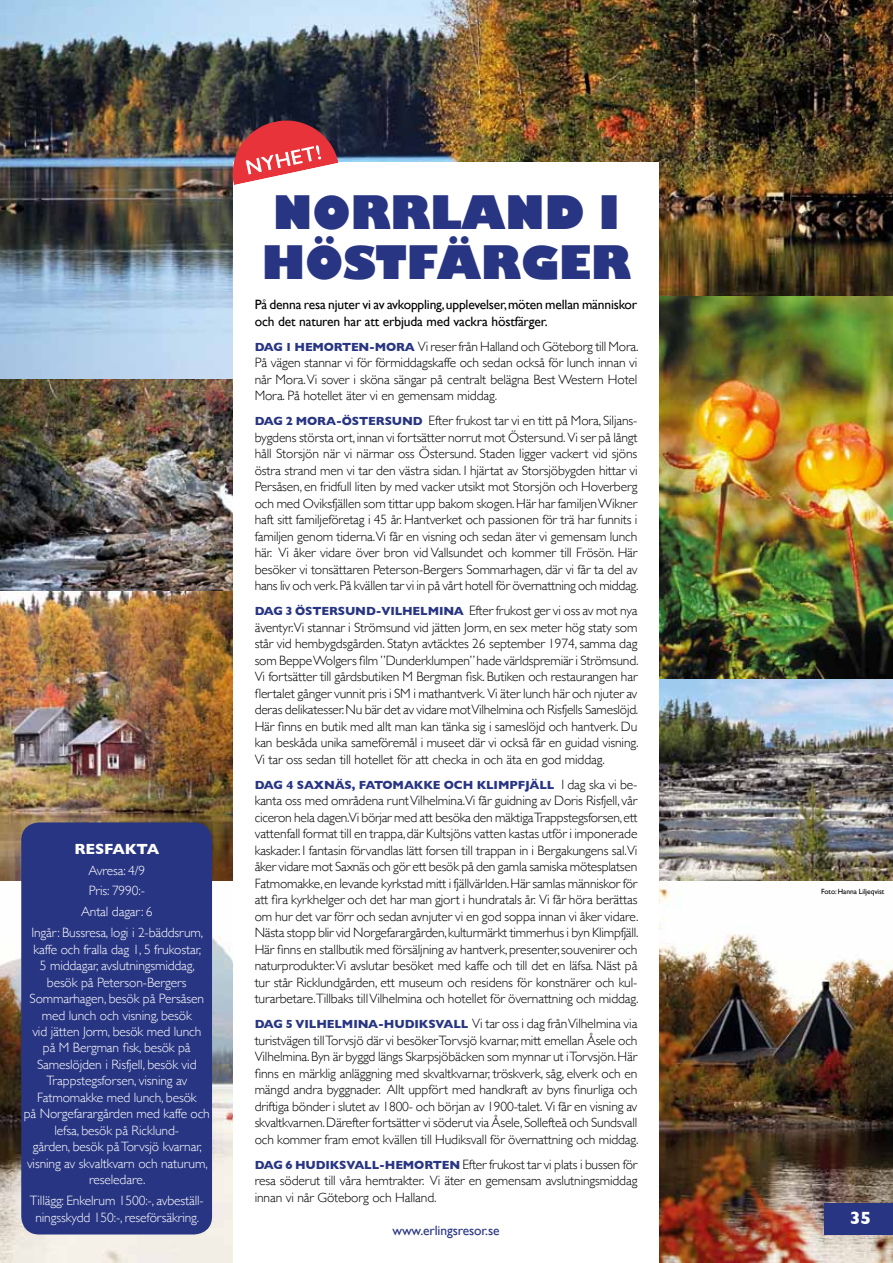
<style>
.page{position:relative;width:893px;height:1263px;background:#fff}
.page>*{position:absolute;margin:0;border:0;box-sizing:border-box;transform-origin:0 0}
.t1{font:800 45px/49.5px "Gill Sans";letter-spacing:-.01em;color:#283583}
.t2{font:700 18px "Gill Sans";color:#fff}
.t3{font:700 15px "Gill Sans";letter-spacing:-.01em;color:#fff}
.t4{font:300 13.5px/16.5px "Gill Sans";letter-spacing:-.01em;color:#000;text-align:justify}
.t5{font:300 13.5px/16.5px "Gill Sans";letter-spacing:-.01em;color:#fff;text-align:center}
.t6{font:13.5px/16.5px "Gill Sans";letter-spacing:-.015em;color:#000}
.t7{font:13.5px "Gill Sans";letter-spacing:-.01em;color:#283583}
.t8{font:700 12px "Gill Sans";letter-spacing:-.01em;color:#283583}
.t9{font:7.5px "Gill Sans";letter-spacing:-.01em;color:#000}
.s1{font-weight:700;font-size:12px;color:#283583}
.s2{font-weight:300;font-size:13.5px;color:#000}
</style>
<div class="page">
<img style="left:659px;top:880px;width:234px;height:383px">
<img style="left:0;top:0;width:893px;height:379px">
<img style="left:0;top:881px;width:233px;height:382px">
<img style="left:659px;top:678px;width:234px;height:202px">
<img style="left:659px;top:297px;width:234px;height:381px">
<img style="left:0;top:379px;width:233px;height:212px">
<img style="left:0;top:591px;width:233px;height:290px">
<div style="left:824px;top:1203px;width:69px;height:31px;background:#283583"></div>
<div style="left:21px;top:822px;width:191px;height:412px;background:#283583;border-radius:18px"></div>
<div style="left:234px;top:163px;width:425px;height:1100px;background:#fff"></div>
<svg style="left:228px;top:116px;width:110px;height:69px"></svg>
<p class="t3" style="left:74px;top:837px;width:86px">RESFAKTA</p>
<p class="t5" style="left:31px;top:859px;width:173px;line-height:20.7px">Avresa: 4/9<br>Pris: 7990:-<br>Antal dagar: 6<br>Ingår: Bussresa, logi i 2-bäddsrum,</p>
<p class="t5" style="left:24px;top:940px;width:188px">kaffe och fralla dag 1, 5 frukostar,<br>5 middagar, avslutningsmiddag, besök på Peterson-Bergers<br>Sommarhagen, besök på Persåsen med lunch och visning, besök<br>vid jätten Jorm, besök med lunch<br>på M Bergman fisk, besök på<br>Sameslöjden i Risfjell, besök vid<br>Trappstegsforsen, visning av<br>Fatmomakke med lunch, besök<br>på Norgefarargården med kaffe och lefsa, besök på Ricklund-<br>gården, besök på Torvsjö kvarnar, visning av skvaltkvarn och naturum, reseledare.</p>
<p class="t5" style="left:30px;top:1192px;width:175px">Tillägg: Enkelrum 1500:-, avbeställ&shy;ningsskydd 150:-, reseförsäkring.</p>
<h1 class="t1" style="left:262px;top:188px;width:371px">NORRLAND I<br>HÖSTFÄRGER</h1>
<p class="t6" style="left:255px;top:296px;width:384px">På denna resa njuter vi av avkoppling, upplevelser, möten mellan människor och det naturen har att erbjuda med vackra höstfärger.</p>
<p class="t8" style="left:255px;top:337px;width:88px">DAG 1 HEMORTE</p>
<p class="t4" style="left:255px;top:337px;width:385px;text-indent:104px"><span class="s1">N-M ORA</span> Vi reser från Halland och Göteborg till Mora.<br>På vägen stannar vi för förmiddagskaffe och sedan också för lunch innan vi når Mora. Vi sover i sköna sängar på centralt belägna Best Western Hotel Mora. På hotellet äter vi en gemensam middag.</p>
<p class="t8" style="left:255px;top:412px;width:106px">DAG 2 MORA-ÖSTERS</p>
<p class="t4" style="left:255px;top:412px;width:385px;text-indent:137px"><span class="s1">UND</span> Efter frukost tar vi en titt på Mora, Siljans&shy;bygdens största ort, innan vi fortsätter norrut mot Östersund. Vi ser på långt håll Storsjön när vi närmar oss Östersund. Staden ligger vackert vid sjöns östra strand men vi tar den västra sidan. I hjärtat av Storsjöbygden hittar vi Persåsen, en fridfull liten by med vacker utsikt mot Storsjön och Hoverberg och med Oviksfjällen som tittar upp bakom skogen. Här har familjen Wikner haft sitt familjeföretag i 45 år. Hantverket och passionen för trä har funnits i familjen genom tiderna.Vi får en visning och sedan äter vi gemensam lunch här. Vi åker vidare över bron vid Vallsundet och kommer till Frösön. Här besöker vi tonsättaren Peterson-Bergers Sommarhagen, där vi får ta del av hans liv och verk. På kvällen tar vi in på vårt hotell för övernattning och middag.</p>
<p class="t8" style="left:255px;top:602px;width:60px">DAG 3 ÖSTERS</p>
<p class="t4" style="left:255px;top:602px;width:385px;text-indent:90px"><span class="s1">UND-VILHE LMINA</span> Efter frukost ger vi oss av mot nya äventyr.Vi stannar i Strömsund vid jätten Jorm, en sex meter hög staty som står vid hembygdsgården. Statyn avtäcktes 26 september 1974, samma dag som Beppe Wolgers film ”Dunderklumpen” hade världspremiär i Strömsund.<br>Vi fortsätter till gårdsbutiken M Bergman fisk. Butiken och restaurangen har flertalet gånger vunnit pris i SM i mathantverk. Vi äter lunch här och njuter av deras delikatesser. Nu bär det av vidare mot Vilhelmina och Risfjells Sameslöjd.<br>Här finns en butik med allt man kan tänka sig i sameslöjd och hantverk. Du kan beskåda unika sameföremål i museet där vi också får en guidad visning.<br>Vi tar oss sedan till hotellet för att checka in och äta en god middag.</p>
<p class="t8" style="left:255px;top:775px;width:160px">DAG 4 SAXNÄS, FATOMAKKE</p>
<p class="t8" style="left:444px;top:775px;width:195px">OCH KLIMPFJÄLL <span class="s2">I dag ska vi be-</span></p>
<p class="t4" style="left:255px;top:792px;width:385px">kanta oss med områdena runt Vilhelmina.Vi får guidning av Doris Risfjell, vår ciceron hela dagen.Vi börjar med att besöka den mäktiga Trappstegsforsen, ett vattenfall format till en trappa, där Kultsjöns vatten kastas utför i imponerade kaskader. I fantasin förvandlas lätt forsen till trappan in i Bergakungens sal.Vi åker vidare mot Saxnäs och gör ett besök på den gamla samiska mötesplatsen Fatmomakke, en levande kyrkstad mitt i fjällvärlden. Här samlas människor för att fira kyrkhelger och det har man gjort i hundratals år. Vi får höra berättas om hur det var förr och sedan avnjuter vi en god soppa innan vi åker vidare.<br>Nästa stopp blir vid Norgefarargården, kulturmärkt timmerhus i byn Klimpfjäll.<br>Här finns en stallbutik med försäljning av hantverk, presenter, souvenirer och naturprodukter. Vi avslutar besöket med kaffe och till det en läfsa. Näst på tur står Ricklundgården, ett museum och residens för konstnärer och kul&shy;turarbetare.Tillbaks till Vilhelmina och hotellet för övernattning och middag.</p>
<p class="t8" style="left:255px;top:1015px;width:174px">DAG 5 VILHELMINA-HUDIKSVA</p>
<p class="t4" style="left:255px;top:1015px;width:385px;text-indent:199px"><span class="s1">LL</span> Vi tar oss i dag från Vilhelmina via turistvägen till Torvsjö där vi besöker Torvsjö kvarnar, mitt emellan Åsele och Vilhelmina. Byn är byggd längs Skarpsjöbäcken som mynnar ut i Torvsjön. Här finns en märklig anläggning med skvaltkvarnar, tröskverk, såg, elverk och en mängd andra byggnader. Allt uppfört med handkraft av byns finurliga och driftiga bönder i slutet av 1800- och början av 1900-talet. Vi får en visning av skvaltkvarnen. Därefter fortsätter vi söderut via Åsele, Sollefteå och Sundsvall och kommer fram emot kvällen till Hudiksvall för övernattning och middag.</p>
<p class="t8" style="left:255px;top:1155px;width:85px">DAG 6 HUDIKSVA</p>
<p class="t8" style="left:364px;top:1155px;width:69px">LL-HEMORTE</p>
<p class="t4" style="left:255px;top:1155px;width:384px;text-indent:195px"><span class="s1">N</span> Efter frukost tar vi plats i bussen för resa söderut till våra hemtrakter. Vi äter en gemensam avslutningsmiddag innan vi når Göteborg och Halland.</p>
<p class="t7" style="left:392px;top:1222px;width:109px">www.erlingsresor.se</p>
<p class="t9" style="left:821px;top:886px;width:65px">Foto: Hanna Liljeqvist</p>
<h2 class="t2" style="left:850px;top:1204px;width:23px">35</h2>
</div>
